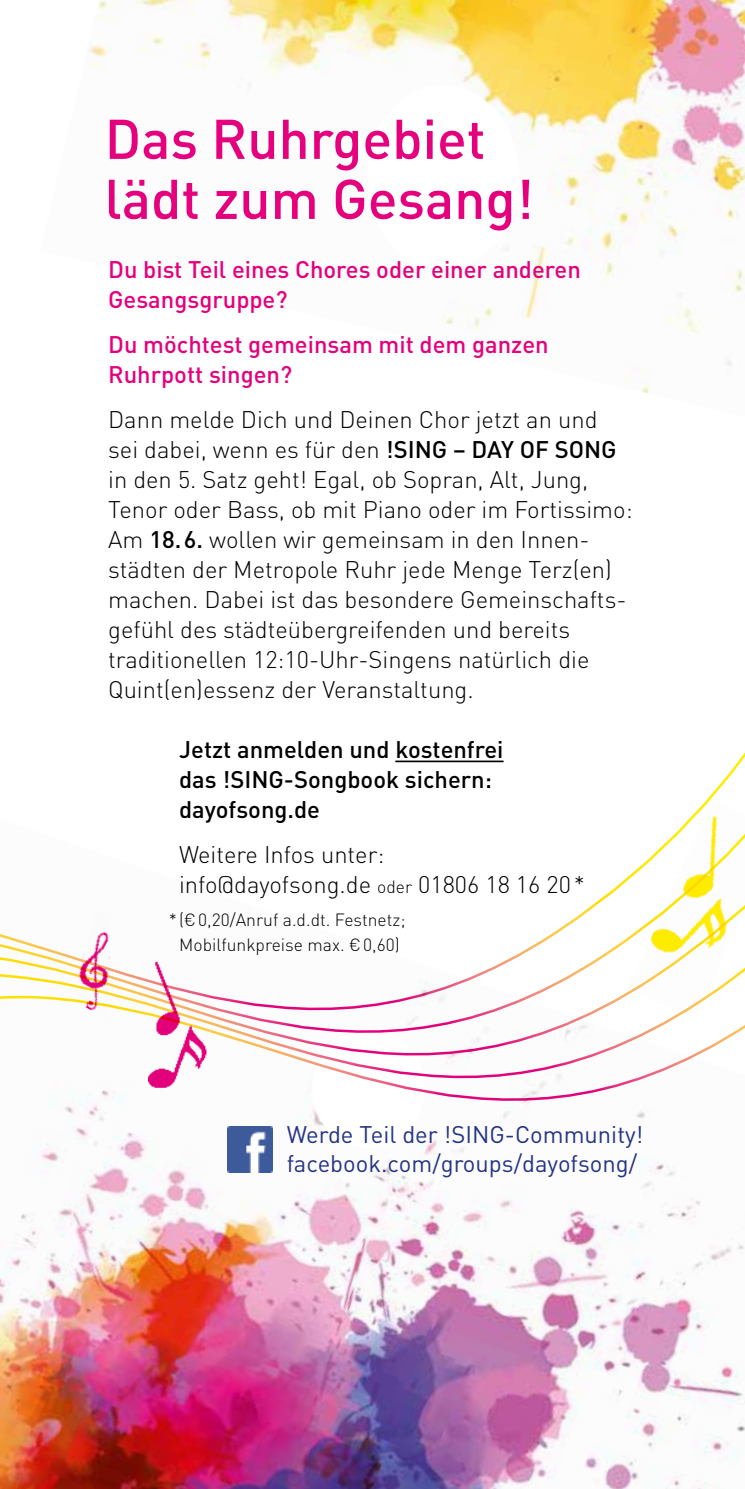
<style>
.page{position:relative;width:745px;height:1489px;background:#fff}
.page>*{position:absolute;margin:0;border:0;box-sizing:border-box;transform-origin:0 0}
.t1{font:500 55px/60px "DIN";color:#e5007d}
.t2{font:300 23.75px/30px "DIN";color:#000}
.t3{font:500 23.75px/30px "DIN";color:#e5007d}
.t4{font:500 23.75px/30px "DIN";color:#000}
.t5{font:23.75px/28.5px "DIN";color:#253483}
.t6{font:300 17.5px/25px "DIN";color:#000;text-align:center}
.s1{font-weight:500}
.s2{font-size:17.5px}
</style>
<div class="page">
<img style="left:0;top:1239px;width:744px;height:249px">
<img style="left:89px;top:0;width:655px;height:394px">
<div style="left:366px;top:85px;width:153px;height:184px;background:#fff;border-radius:50%"></div>
<svg style="left:0;top:754px;width:744px;height:485px"></svg>
<img style="left:227px;top:1126px;width:45px;height:46px">
<svg style="left:617px;top:795px;width:127px;height:223px"></svg>
<img style="left:628px;top:800px;width:116px;height:218px">
<img style="left:149px;top:950px;width:63px;height:179px">
<img style="left:76px;top:911px;width:35px;height:107px">
<hr style="left:395px;top:760px;width:108px;height:2px;background:#000">
<h1 class="t1" style="left:105px;top:107px;width:430px">Das Ruhrgebiet lädt zum Gesang!</h1>
<p class="t3" style="left:108px;top:253px;width:474px">Du bist Teil eines Chores oder einer anderen<br>Gesangsgruppe?</p>
<p class="t3" style="left:108px;top:328px;width:441px">Du möchtest gemeinsam mit dem ganzen<br>Ruhrpott singen?</p>
<p class="t2" style="left:108px;top:404px;width:525px">Dann melde Dich und Deinen Chor jetzt an und sei dabei, wenn es für den <span class="s1">!SING – DAY OF SONG </span>in den 5. Satz geht! Egal, ob Sopran, Alt, Jung, Tenor oder Bass, ob mit Piano oder im Fortissimo:<br>Am <span class="s1">18.6.</span> wollen wir gemeinsam in den Innen&shy;städten der Metropole Ruhr jede Menge Terz(en) machen. Dabei ist das besondere Gemeinschafts&shy;gefühl des städteübergreifenden und bereits traditionellen 12:10-Uhr-Singens natürlich die Quint(en)essenz der Veranstaltung.</p>
<p class="t4" style="left:179px;top:733px;width:326px">Jetzt anmelden und kostenfrei das !SING-Songbook sichern: dayofsong.de</p>
<p class="t2" style="left:179px;top:839px;width:407px">Weitere Infos unter:<br>info@dayofsong.de <span class="s2">oder</span> 01806 18 16 20*</p>
<p class="t6" style="left:169px;top:906px;width:238px">* (€0,20/Anruf a.d.dt. Festnetz;<br>Mobilfunkpreise max. €0,60)</p>
<p class="t5" style="left:287px;top:1119px;width:358px">Werde Teil der !SING-Community! facebook.com/groups/dayofsong/</p>
</div>
